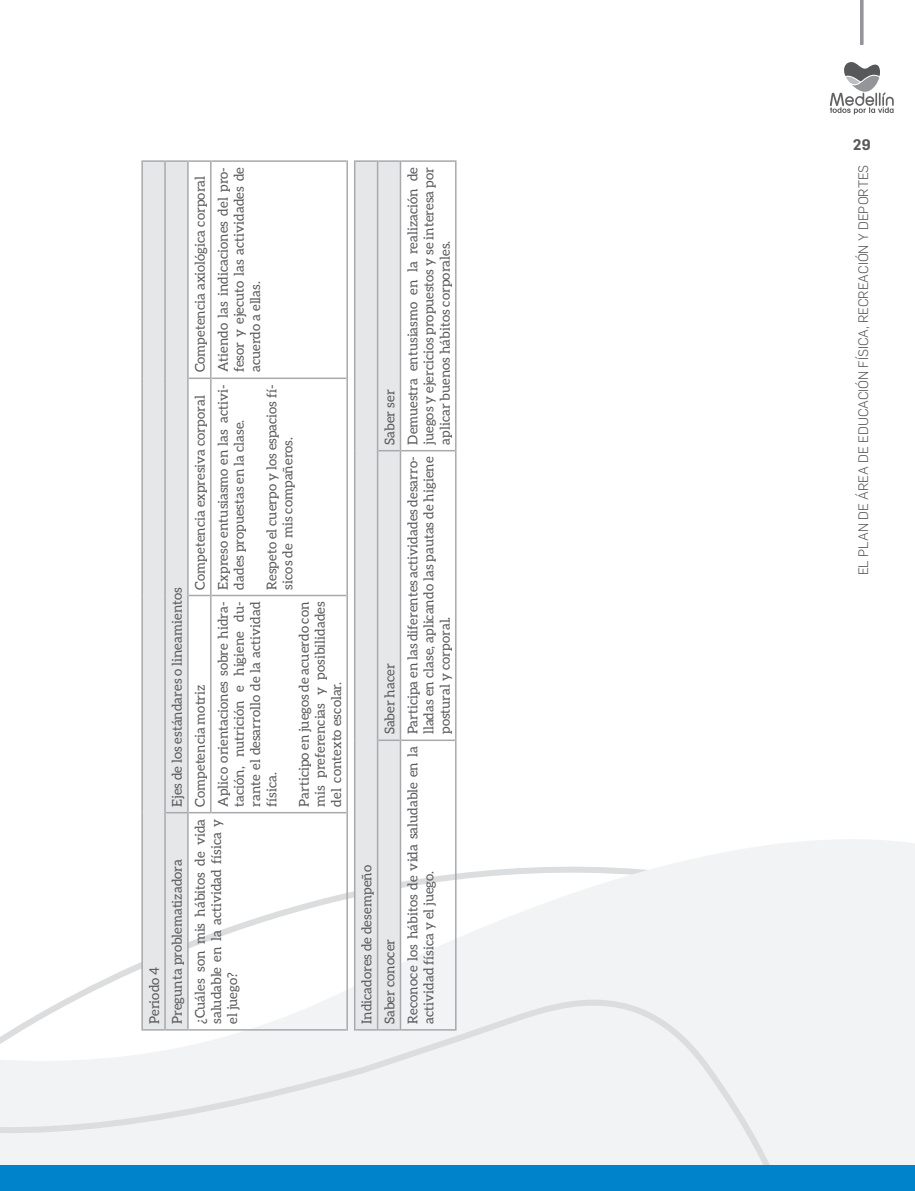
<style>
.page{position:relative;width:915px;height:1191px;background:#fff}
.page>*{position:absolute;margin:0;border:0;box-sizing:border-box;transform-origin:0 0}
.t1{font:600 15px "Flama";color:#57585a}
.t2{font:13.5px/16.2px "Aleo";color:#57585a;text-align:justify}
.t3{font:300 13.5px "Flama";color:#57585a}
</style>
<div class="page">
<svg style="left:211px;top:808px;width:703px;height:357px"></svg>
<svg style="left:0;top:841px;width:904px;height:324px"></svg>
<div style="left:0;top:1165px;width:914px;height:26px;background:#0083ca"></div>
<svg style="left:830px;top:62px;width:63px;height:52px"></svg>
<hr style="left:860px;top:0;width:3px;height:45px;background:#939598">
<hr style="left:141px;top:812px;width:2px;height:218px;background:#a8a9ad">
<hr style="left:141px;top:595px;width:2px;height:217px;background:#a8a9ad">
<hr style="left:141px;top:378px;width:2px;height:217px;background:#a8a9ad">
<hr style="left:141px;top:160px;width:2px;height:218px;background:#a8a9ad">
<hr style="left:143px;top:160px;width:21px;height:2px;background:#a8a9ad">
<hr style="left:164px;top:160px;width:2px;height:218px;background:#a8a9ad">
<hr style="left:166px;top:160px;width:21px;height:2px;background:#a8a9ad">
<svg style="left:142px;top:161px;width:69px;height:869px"></svg>
<hr style="left:187px;top:160px;width:2px;height:218px;background:#a8a9ad">
<hr style="left:189px;top:377px;width:21px;height:2px;background:#a8a9ad">
<hr style="left:189px;top:160px;width:21px;height:2px;background:#a8a9ad">
<hr style="left:211px;top:1029px;width:135px;height:1px;background:#a8a9ad">
<hr style="left:210px;top:595px;width:1px;height:218px;background:#a8a9ad">
<hr style="left:211px;top:812px;width:135px;height:1px;background:#a8a9ad">
<hr style="left:210px;top:378px;width:1px;height:217px;background:#a8a9ad">
<hr style="left:211px;top:595px;width:135px;height:1px;background:#a8a9ad">
<hr style="left:210px;top:160px;width:1px;height:218px;background:#a8a9ad">
<hr style="left:211px;top:377px;width:135px;height:2px;background:#a8a9ad">
<hr style="left:211px;top:160px;width:135px;height:2px;background:#a8a9ad">
<hr style="left:346px;top:812px;width:2px;height:218px;background:#a8a9ad">
<hr style="left:346px;top:595px;width:2px;height:217px;background:#a8a9ad">
<hr style="left:346px;top:378px;width:2px;height:217px;background:#a8a9ad">
<hr style="left:346px;top:160px;width:2px;height:218px;background:#a8a9ad">
<hr style="left:354px;top:160px;width:1px;height:291px;background:#a8a9ad">
<hr style="left:355px;top:160px;width:22px;height:2px;background:#a8a9ad">
<hr style="left:377px;top:160px;width:1px;height:291px;background:#a8a9ad">
<div style="left:354px;top:161px;width:45px;height:869px;background:#e6e7e9"></div>
<hr style="left:378px;top:160px;width:21px;height:2px;background:#a8a9ad">
<hr style="left:399px;top:740px;width:2px;height:290px;background:#a8a9ad">
<hr style="left:401px;top:1029px;width:54px;height:1px;background:#a8a9ad">
<hr style="left:399px;top:451px;width:2px;height:289px;background:#a8a9ad">
<hr style="left:401px;top:739px;width:54px;height:2px;background:#a8a9ad">
<hr style="left:399px;top:160px;width:2px;height:291px;background:#a8a9ad">
<hr style="left:401px;top:450px;width:54px;height:1px;background:#a8a9ad">
<hr style="left:401px;top:160px;width:54px;height:2px;background:#a8a9ad">
<hr style="left:455px;top:740px;width:1px;height:290px;background:#a8a9ad">
<hr style="left:455px;top:451px;width:1px;height:289px;background:#a8a9ad">
<hr style="left:455px;top:160px;width:1px;height:291px;background:#a8a9ad">
<p class="t2" style="left:169px;top:806px;width:221px;rotate:-90deg">Ejes de los estándares o lineamientos</p>
<p class="t2" style="left:143px;top:1024px;width:166px;line-height:22.8px;rotate:-90deg">Periodo 4<br>Pregunta problematizadora</p>
<p class="t2" style="left:192px;top:372px;width:198px;rotate:-90deg">Competencia axiológica corporal</p>
<p class="t2" style="left:192px;top:589px;width:195px;rotate:-90deg">Competencia expresiva corporal</p>
<p class="t2" style="left:192px;top:806px;width:124px;rotate:-90deg">Competencia motriz</p>
<p class="t2" style="left:214px;top:372px;width:207px;rotate:-90deg">Atiendo las indicaciones del pro&shy;fesor y ejecuto las actividades de acuerdo a ellas.</p>
<p class="t2" style="left:214px;top:589px;width:207px;rotate:-90deg">Expreso entusiasmo en las activi&shy;dades propuestas en la clase.</p>
<p class="t2" style="left:263px;top:589px;width:207px;rotate:-90deg">Respeto el cuerpo y los espacios fí&shy;sicos de mis compañeros.</p>
<p class="t2" style="left:214px;top:806px;width:207px;rotate:-90deg">Aplico orientaciones sobre hidra&shy;tación, nutrición e higiene du&shy;rante el desarrollo de la actividad física.</p>
<p class="t2" style="left:295px;top:806px;width:207px;rotate:-90deg">Participo en juegos de acuerdo con mis preferencias y posibilidades del contexto escolar.</p>
<p class="t2" style="left:192px;top:1024px;width:207px;rotate:-90deg">¿Cuáles son mis hábitos de vida saludable en la actividad física y el juego?</p>
<p class="t2" style="left:381px;top:445px;width:57px;rotate:-90deg">Saber ser</p>
<p class="t2" style="left:381px;top:734px;width:73px;rotate:-90deg">Saber hacer</p>
<p class="t2" style="left:355px;top:1024px;width:160px;line-height:22.8px;rotate:-90deg">Indicadores de desempeño<br>Saber conocer</p>
<p class="t2" style="left:404px;top:445px;width:279px;rotate:-90deg">Demuestra entusiasmo en la realización de juegos y ejercicios propuestos y se interesa por aplicar buenos hábitos corporales.</p>
<p class="t2" style="left:404px;top:734px;width:279px;rotate:-90deg">Participa en las diferentes actividades desarro&shy;lladas en clase, aplicando las pautas de higiene postural y corporal.</p>
<p class="t2" style="left:404px;top:1024px;width:279px;rotate:-90deg">Reconoce los hábitos de vida saludable en la actividad física y el juego.</p>
<p class="t1" style="left:852px;top:134px;width:19px">29</p>
<p class="t3" style="left:854px;top:575px;width:412px;rotate:-90deg">EL PLAN DE ÁREA DE EDUCACIÓN FÍSICA, RECREACIÓN Y DEPORTES</p>
</div>
